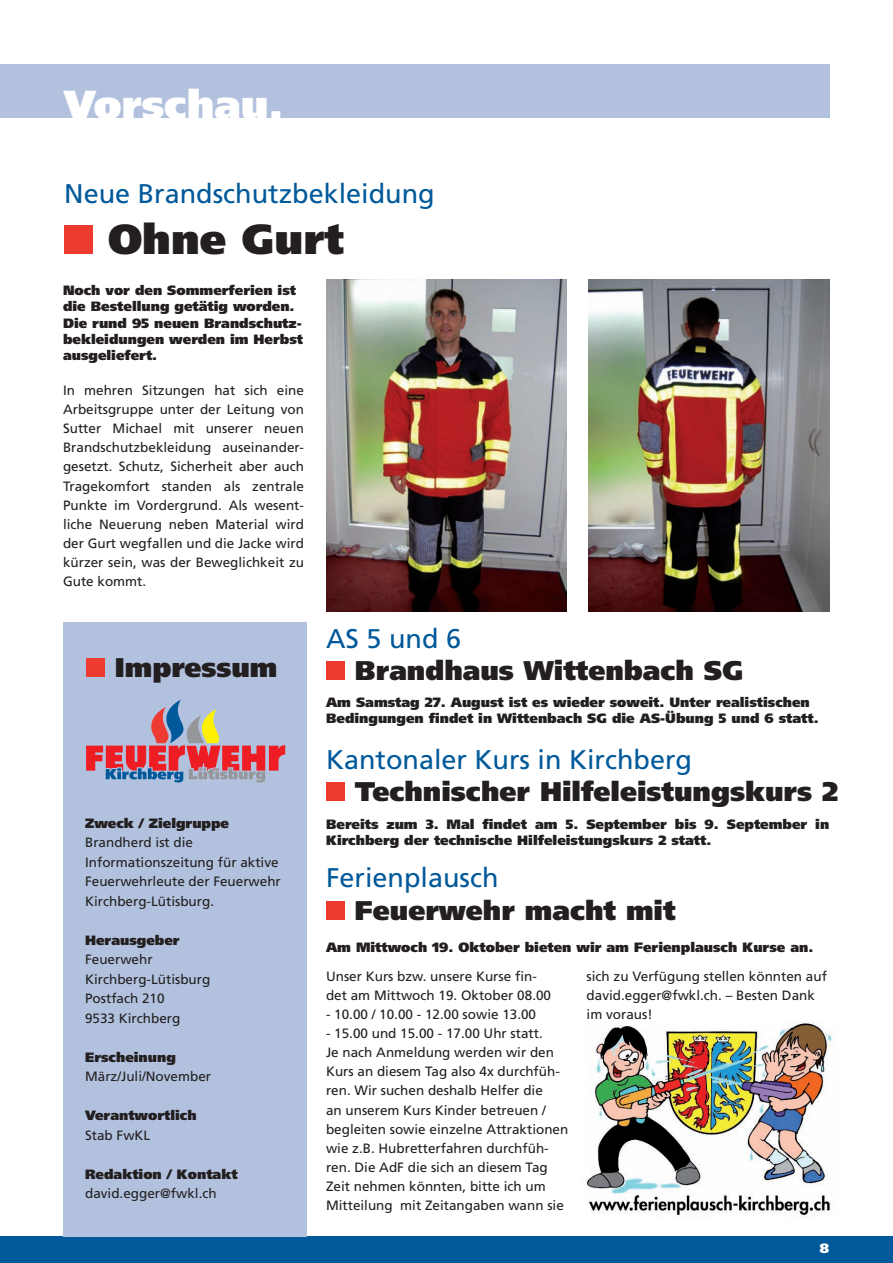
<style>
.page{position:relative;width:893px;height:1263px;background:#fff}
.page>*{position:absolute;margin:0;border:0;box-sizing:border-box;transform-origin:0 0}
.t1{font:900 42px "Frutiger";color:#231f20}
.t2{font:900 40.5px "Frutiger";color:#fff}
.t3{font:900 27px "Frutiger";color:#231f20}
.t4{font:27px "Frutiger";color:#00599a}
.t5{font:13.5px/19px "Frutiger";color:#231f20}
.t6{font:900 13.5px/16.2px "Frutiger";color:#231f20}
.t7{font:900 13.5px "Frutiger";color:#fff}
</style>
<div class="page">
<div style="left:0;top:1236px;width:893px;height:27px;background:#00599a"></div>
<div style="left:64px;top:622px;width:243px;height:614px;background:#b2c2de"></div>
<svg style="left:86px;top:699px;width:199px;height:83px"></svg>
<div style="left:86px;top:658px;width:19px;height:19px;background:#ee3b32"></div>
<div style="left:0;top:64px;width:829px;height:53px;background:#b2c2de"></div>
<div style="left:64px;top:225px;width:29px;height:29px;background:#ee3b32"></div>
<img style="left:326px;top:280px;width:241px;height:332px">
<img style="left:589px;top:280px;width:240px;height:332px">
<div style="left:326px;top:782px;width:19px;height:19px;background:#ee3b32"></div>
<div style="left:326px;top:661px;width:19px;height:19px;background:#ee3b32"></div>
<div style="left:326px;top:901px;width:19px;height:19px;background:#ee3b32"></div>
<img style="left:586px;top:1021px;width:246px;height:196px">
<h2 class="t2" style="left:64px;top:80px;width:221px">Vorschau.</h2>
<h3 class="t4" style="left:64px;top:178px;width:372px">Neue Brandschutzbekleidung</h3>
<h1 class="t1" style="left:108px;top:213px;width:237px">Ohne Gurt</h1>
<p class="t6" style="left:63px;top:282px;width:242px">Noch vor den Sommerferien ist die Bestellung getätig worden.<br>Die rund 95 neuen Brandschutz&shy;bekleidungen werden im Herbst ausgeliefert.</p>
<p class="t5" style="left:63px;top:381px;width:242px;text-align:justify">In mehren Sitzungen hat sich eine Arbeitsgruppe unter der Leitung von Sutter Michael mit unserer neuen Brandschutzbekleidung auseinander&shy;gesetzt. Schutz, Sicherheit aber auch Tragekomfort standen als zentrale Punkte im Vordergrund. Als wesent&shy;liche Neuerung neben Material wird der Gurt wegfallen und die Jacke wird kürzer sein, was der Beweglichkeit zu Gute kommt.</p>
<h3 class="t3" style="left:115px;top:651px;width:164px">Impressum</h3>
<p class="t6" style="left:85px;top:815px;width:146px">Zweck / Zielgruppe</p>
<p class="t5" style="left:85px;top:832px;width:197px;line-height:19.5px">Brandherd ist die<br>Informationszeitung für aktive<br>Feuerwehrleute der Feuerwehr<br>Kirchberg-Lütisburg.</p>
<p class="t6" style="left:85px;top:931px;width:96px">Herausgeber</p>
<p class="t5" style="left:85px;top:949px;width:127px;line-height:19.5px">Feuerwehr<br>Kirchberg-Lütisburg<br>Postfach 210<br>9533 Kirchberg</p>
<p class="t6" style="left:85px;top:1048px;width:92px">Erscheinung</p>
<p class="t5" style="left:85px;top:1067px;width:128px">März/Juli/November</p>
<p class="t6" style="left:85px;top:1107px;width:113px">Verantwortlich</p>
<p class="t5" style="left:85px;top:1125px;width:67px">Stab FwKL</p>
<p class="t6" style="left:85px;top:1165px;width:154px">Redaktion / Kontakt</p>
<p class="t5" style="left:85px;top:1184px;width:133px">david.egger@fwkl.ch</p>
<h3 class="t4" style="left:326px;top:623px;width:137px">AS 5 und 6</h3>
<h3 class="t3" style="left:355px;top:654px;width:390px">Brandhaus Wittenbach SG</h3>
<p class="t6" style="left:326px;top:694px;width:494px">Am Samstag 27. August ist es wieder soweit. Unter realistischen<br>Bedingungen findet in Wittenbach SG die AS-Übung 5 und 6 statt.</p>
<h3 class="t4" style="left:326px;top:743px;width:368px">Kantonaler Kurs in Kirchberg</h3>
<h3 class="t3" style="left:355px;top:775px;width:485px">Technischer Hilfeleistungskurs 2</h3>
<p class="t6" style="left:326px;top:816px;width:505px">Bereits zum 3. Mal findet am 5. September bis 9. September in<br>Kirchberg der technische Hilfeleistungskurs 2 statt.</p>
<h3 class="t4" style="left:326px;top:862px;width:174px">Ferienplausch</h3>
<h3 class="t3" style="left:355px;top:894px;width:322px">Feuerwehr macht mit</h3>
<p class="t6" style="left:326px;top:939px;width:489px">Am Mittwoch 19. Oktober bieten wir am Ferienplausch Kurse an.</p>
<p class="t5" style="left:326px;top:967px;width:227px">Unser Kurs bzw. unsere Kurse fin&shy;det am Mittwoch 19. Oktober 08.00</p>
<p class="t5" style="left:326px;top:1005px;width:212px">- 10.00 / 10.00 - 12.00 sowie 13.00</p>
<p class="t5" style="left:326px;top:1024px;width:244px">- 15.00 und 15.00 - 17.00 Uhr statt.<br>Je nach Anmeldung werden wir den Kurs an diesem Tag also 4x durchfüh&shy;ren. Wir suchen deshalb Helfer die<br>an unserem Kurs Kinder betreuen / begleiten sowie einzelne Attraktionen wie z.B. Hubretterfahren durchfüh&shy;ren. Die AdF die sich an diesem Tag Zeit nehmen könnten, bitte ich um Mitteilung mit Zeitangaben wann sie</p>
<p class="t5" style="left:587px;top:967px;width:242px">sich zu Verfügung stellen könnten auf david.egger@fwkl.ch. – Besten Dank im voraus!</p>
<p class="t7" style="left:820px;top:1240px;width:11px">8</p>
</div>
